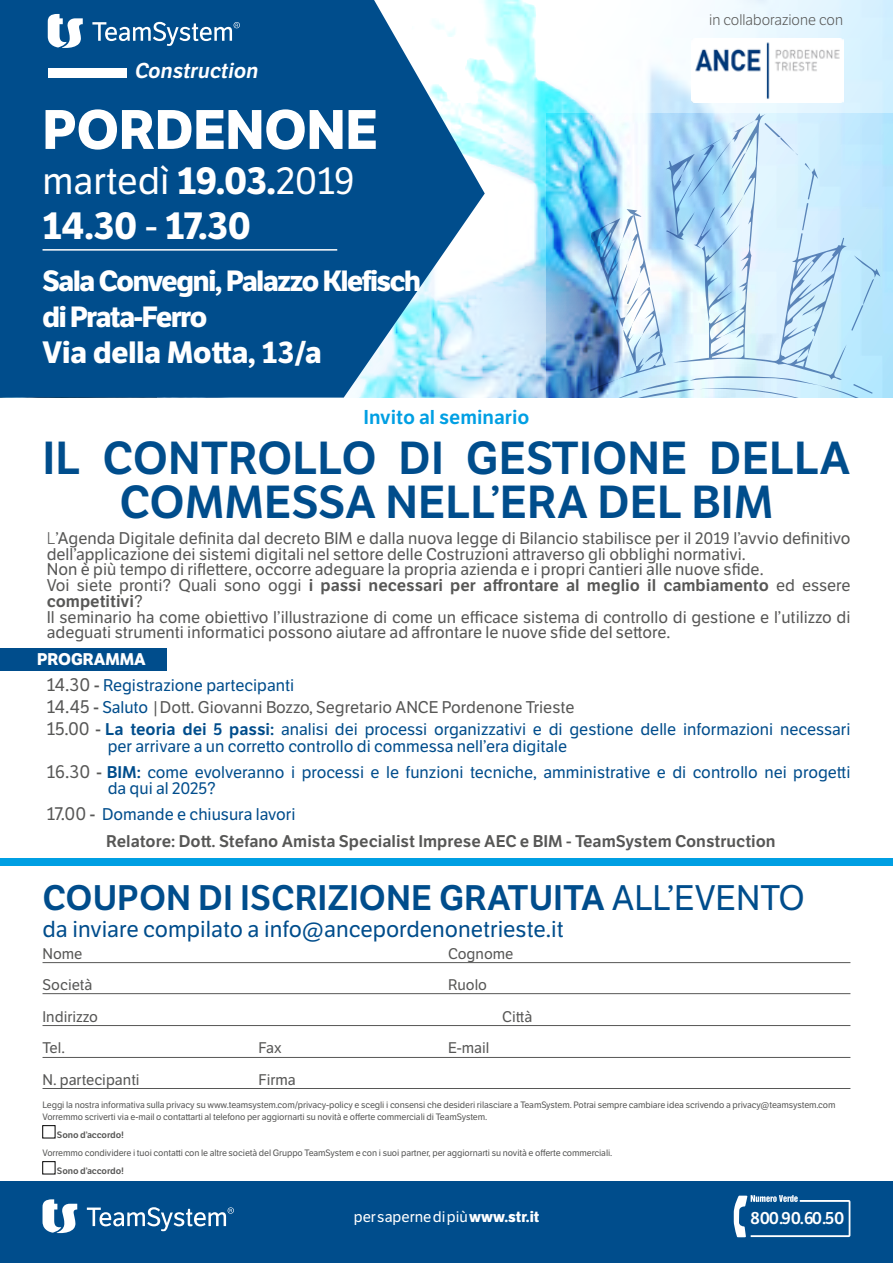
<style>
.page{position:relative;width:893px;height:1263px;background:#fff}
.page>*{position:absolute;margin:0;border:0;box-sizing:border-box;transform-origin:0 0}
.t1{font:700 54px "LFT Etica";color:#fff}
.t2{font:600 45px/43.5px "LFT Etica";color:#004d8c;text-align:center}
.t3{font:700 37.5px/45px "LFT Etica";letter-spacing:-.015em;color:#fff}
.t4{font:600 34.5px "LFT Etica";color:#004d8c}
.t5{font:700 30px "LFT Etica";color:#fff}
.t6{font:700 28.5px/36px "LFT Etica";letter-spacing:-.05em;color:#fff}
.t7{font:22.5px "LFT Etica";color:#004d8c}
.t8{font:italic 600 20.85px "LFT Etica";color:#fff}
.t9{font:600 19.5px "LFT Etica";color:#009fe3}
.t10{font:600 16.95px "LFT Etica";color:#fff}
.t11{font:16.5px/15.8px "LFT Etica";color:#575756}
.t12{font:16.5px/25.8px "LFT Etica";color:#004d8c}
.t13{font:600 16.5px "LFT Etica";color:#575756}
.t14{font:700 16.5px "LFT Etica";color:#fff}
.t15{font:15px "LFT Etica";color:#575756}
.t16{font:15px "LFT Etica";color:#fff}
.t17{font:300 15px "LFT Etica";color:#575756}
.t18{font:9px/12px "LFT Etica";letter-spacing:-.01em;color:#575756}
.t19{font:600 9px "LFT Etica";letter-spacing:-.01em;color:#575756}
.s1{font-weight:400}
.s2{font-weight:300}
.s3{font-weight:600}
.s4{font-size:18px;color:#575756}
.s5{font-weight:600;color:#575756}
.s6{color:#575756}
.s7{font-weight:700}
</style>
<div class="page">
<svg style="left:485px;top:0;width:408px;height:398px"></svg>
<svg style="left:590px;top:113px;width:303px;height:285px;background:#bcdef4"></svg>
<svg style="left:0;top:0;width:485px;height:398px;background:#1e649b"></svg>
<div style="left:0;top:1181px;width:893px;height:82px;background:#004d8c"></div>
<div style="left:0;top:859px;width:893px;height:7px;background:#009fe3"></div>
<hr style="left:43px;top:249px;width:294px;height:2px;background:#fff">
<svg style="left:734px;top:1195px;width:116px;height:42px"></svg>
<svg style="left:43px;top:1199px;width:34px;height:34px"></svg>
<svg style="left:87px;top:1207px;width:147px;height:24px"></svg>
<div style="left:0;top:648px;width:167px;height:23px;background:#004d8c"></div>
<hr style="left:43px;top:962px;width:807px;height:1px;background:#575756">
<hr style="left:43px;top:993px;width:807px;height:1px;background:#575756">
<hr style="left:43px;top:1025px;width:807px;height:1px;background:#575756">
<hr style="left:43px;top:1057px;width:807px;height:1px;background:#575756">
<hr style="left:43px;top:1088px;width:807px;height:1px;background:#575756">
<div style="left:43px;top:1125px;width:12px;height:13px;border:1px solid #000"></div>
<div style="left:43px;top:1161px;width:12px;height:13px;border:1px solid #000"></div>
<div style="left:48px;top:69px;width:78px;height:9px;background:#fff"></div>
<svg style="left:92px;top:22px;width:148px;height:24px"></svg>
<svg style="left:48px;top:14px;width:35px;height:34px"></svg>
<img style="left:692px;top:38px;width:151px;height:64px">
<p class="t8" style="left:135px;top:58px;width:125px">Construction</p>
<h1 class="t1" style="left:43px;top:97px;width:337px">PORDENONE</h1>
<h3 class="t3" style="left:43px;top:159px;width:314px"><span class="s1">martedì</span> 19.03.<span class="s1">2019<br></span>14.30 <span class="s1">-</span> 17.30</h3>
<h3 class="t6" style="left:43px;top:264px;width:380px">Sala Convegni, Palazzo Klefisch di Prata-Ferro</h3>
<h3 class="t5" style="left:43px;top:334px;width:281px">Via della Motta, 13/a</h3>
<p class="t9" style="left:363px;top:405px;width:168px">Invito al seminario</p>
<p class="t17" style="left:709px;top:11px;width:135px">in collaborazione con</p>
<h2 class="t2" style="left:43px;top:437px;width:809px">IL CONTROLLO DI GESTIONE DELLA<br>COMMESSA NELL’ERA DEL BIM</h2>
<p class="t11" style="left:47px;top:530px;width:805px"><span class="s2">L</span>’Agenda Digitale definita dal decreto BIM e dalla nuova legge di Bilancio stabilisce per il 2019 l’avvio definitivo dell’applicazione dei sistemi digitali nel settore delle Costruzioni attraverso gli obblighi normativi.<br>Non è più tempo di riflettere, occorre adeguare la propria azienda e i propri cantieri alle nuove sfide.<br>Voi siete pronti? Quali sono oggi <span class="s3">i passi necessari per affrontare al meglio il cambiamento</span> ed essere <span class="s3">competitivi</span>?<br>Il seminario ha come obiettivo l’illustrazione di come un efficace sistema di controllo di gestione e l’utilizzo di adeguati strumenti informatici possono aiutare ad affrontare le nuove sfide del settore.</p>
<p class="t14" style="left:37px;top:649px;width:110px">PROGRAMMA</p>
<p class="t12" style="left:47px;top:673px;width:249px"><span class="s4">14.30</span> <span class="s5">-</span> Registrazione partecipanti</p>
<p class="t12" style="left:47px;top:696px;width:805px;line-height:22.6px"><span class="s4">14.45</span> <span class="s5">-</span> Saluto <span class="s6">|Dott. Giovanni Bozzo, Segretario ANCE Pordenone Trieste<br></span><span class="s4">15.00</span> <span class="s5">-</span> <span class="s3">La teoria dei 5 passi:</span> analisi dei processi organizzativi e di gestione delle informazioni necessari</p>
<p class="t12" style="left:47px;top:733px;width:805px;text-indent:61px">per arrivare a un corretto controllo di commessa nell’era digitale<br><span class="s4">16.30</span> <span class="s5">-</span> <span class="s3">BIM:</span> come evolveranno i processi e le funzioni tecniche, amministrative e di controllo nei progetti</p>
<p class="t12" style="left:47px;top:776px;width:250px;text-indent:61px">da qui al 2025?<br><span class="s4">17.00</span> <span class="s5">-</span> Domande e chiusura lavori</p>
<p class="t13" style="left:106px;top:831px;width:671px">Relatore: Dott. Stefano Amista Specialist Imprese AEC e BIM - TeamSystem Construction</p>
<h3 class="t4" style="left:43px;top:876px;width:764px">COUPON DI ISCRIZIONE GRATUITA <span class="s1">ALL’EVENTO</span></h3>
<h3 class="t7" style="left:43px;top:915px;width:523px">da inviare compilato a info@ancepordenonetrieste.it</h3>
<p class="t15" style="left:43px;top:945px;width:42px">Nome</p>
<p class="t15" style="left:448px;top:945px;width:67px">Cognome</p>
<p class="t15" style="left:43px;top:976px;width:51px">Società</p>
<p class="t15" style="left:448px;top:976px;width:40px">Ruolo</p>
<p class="t15" style="left:43px;top:1008px;width:57px">Indirizzo</p>
<p class="t15" style="left:502px;top:1008px;width:32px">Città</p>
<p class="t15" style="left:43px;top:1039px;width:24px">Tel.</p>
<p class="t15" style="left:259px;top:1039px;width:25px">Fax</p>
<p class="t15" style="left:448px;top:1039px;width:43px">E-mail</p>
<p class="t15" style="left:43px;top:1071px;width:99px">N. partecipanti</p>
<p class="t15" style="left:259px;top:1071px;width:39px">Firma</p>
<p class="t18" style="left:43px;top:1099px;width:794px">Leggi la nostra informativa sulla privacy su www.teamsystem.com/privacy-policy e scegli i consensi che desideri rilasciare a TeamSystem. Potrai sempre cambiare idea scrivendo a privacy@teamsystem.com<br>Vorremmo scriverti via e-mail o contattarti al telefono per aggiornarti su novità e offerte commerciali di TeamSystem.</p>
<p class="t19" style="left:57px;top:1129px;width:69px">Sono d’accordo!</p>
<p class="t18" style="left:43px;top:1147px;width:571px">Vorremmo condividere i tuoi contatti con le altre società del Gruppo TeamSystem e con i suoi partner, per aggiornarti su novità e offerte commerciali.</p>
<p class="t19" style="left:57px;top:1165px;width:69px">Sono d’accordo!</p>
<p class="t16" style="left:354px;top:1207px;width:187px">per saperne di più <span class="s7">www.str.it</span></p>
<p class="t10" style="left:750px;top:1208px;width:96px">800.90.60.50</p>
</div>
